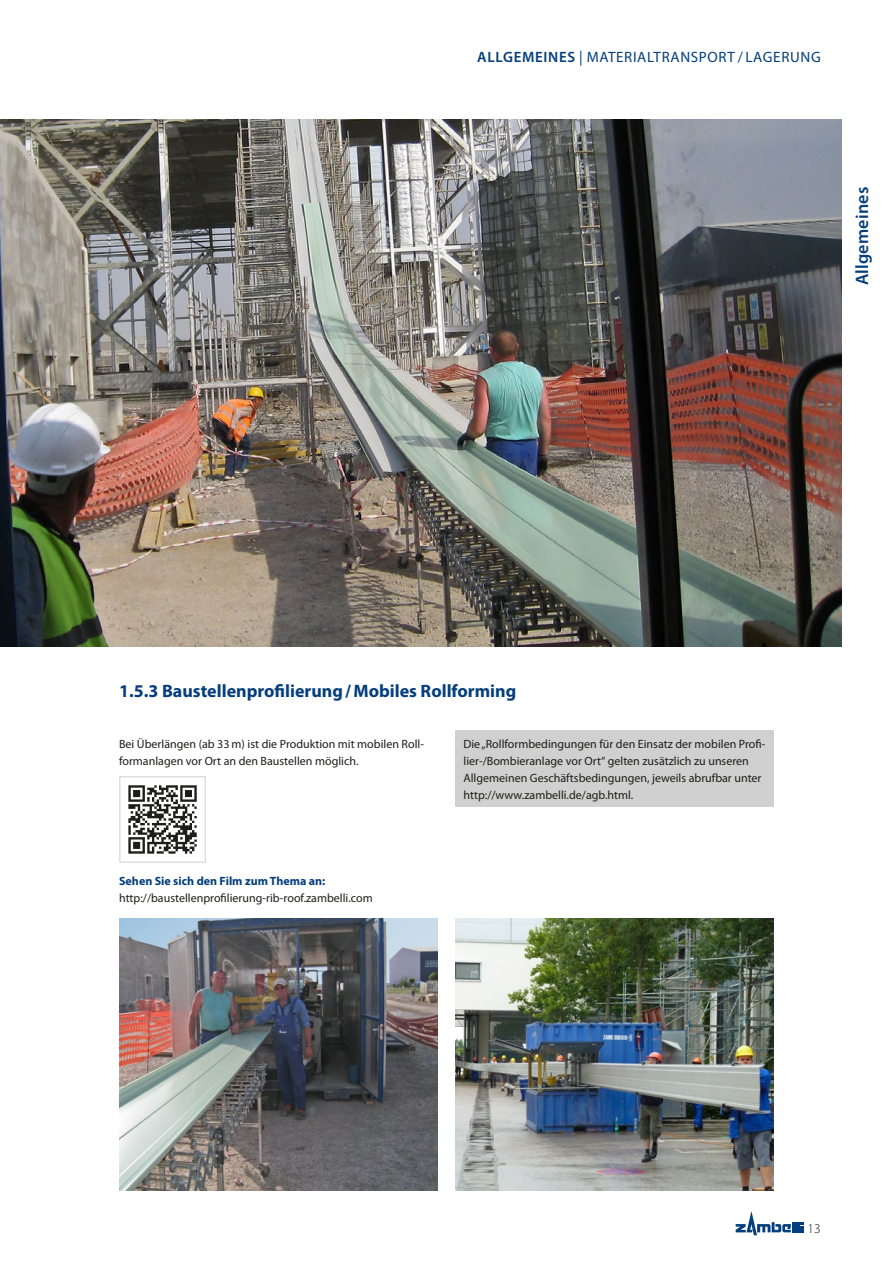
<style>
.page{position:relative;width:893px;height:1263px;background:#fff}
.page>*{position:absolute;margin:0;border:0;box-sizing:border-box;transform-origin:0 0}
.t1{font:700 18px "Myriad Pro";color:#053e7c}
.t2{font:600 18px "Myriad Pro";letter-spacing:.01em;color:#053e7c}
.t3{font:15px "Myriad Pro";letter-spacing:.045em;color:#053e7c}
.t4{font:300 13.5px "Myriad Pro";color:#1d1d1b}
.t5{font:12px/17px "Myriad Pro";color:#1d1d1b}
.t6{font:700 12px "Myriad Pro";color:#053e7c}
.s1{font-weight:600}
</style>
<div class="page">
<svg style="left:736px;top:1211px;width:68px;height:24px"></svg>
<div style="left:455px;top:730px;width:319px;height:76px;background:#d0d0d0"></div>
<img style="left:0;top:119px;width:842px;height:527px">
<img style="left:119px;top:918px;width:319px;height:273px">
<img style="left:455px;top:918px;width:319px;height:273px">
<svg style="left:128px;top:785px;width:69px;height:69px"></svg>
<div style="left:120px;top:776px;width:86px;height:86px;border:1px solid #d0d0d0"></div>
<p class="t3" style="left:477px;top:48px;width:345px"><span class="s1">ALLGEMEINES</span> | MATERIALTRANSPORT / LAGERUNG</p>
<h1 class="t2" style="left:851px;top:285px;width:100px;rotate:-90deg">Allgemeines</h1>
<h1 class="t1" style="left:119px;top:680px;width:399px">1.5.3 Baustellenprofilierung/Mobiles Rollforming</h1>
<p class="t5" style="left:119px;top:736px;width:306px">Bei Überlängen (ab 33 m) ist die Produktion mit mobilen Roll&shy;formanlagen vor Ort an den Baustellen möglich.</p>
<p class="t5" style="left:463px;top:736px;width:303px">Die „Rollformbedingungen für den Einsatz der mobilen Profi&shy;lier-/Bombieranlage vor Ort“ gelten zusätzlich zu unseren Allgemeinen Geschäftsbedingungen, jeweils abrufbar unter http://www.zambelli.de/agb.html.</p>
<p class="t6" style="left:119px;top:873px;width:208px">Sehen Sie sich den Film zum Thema an:</p>
<p class="t5" style="left:119px;top:889px;width:255px">http://baustellenprofilierung-rib-roof.zambelli.com</p>
<p class="t4" style="left:807px;top:1220px;width:15px">13</p>
</div>
